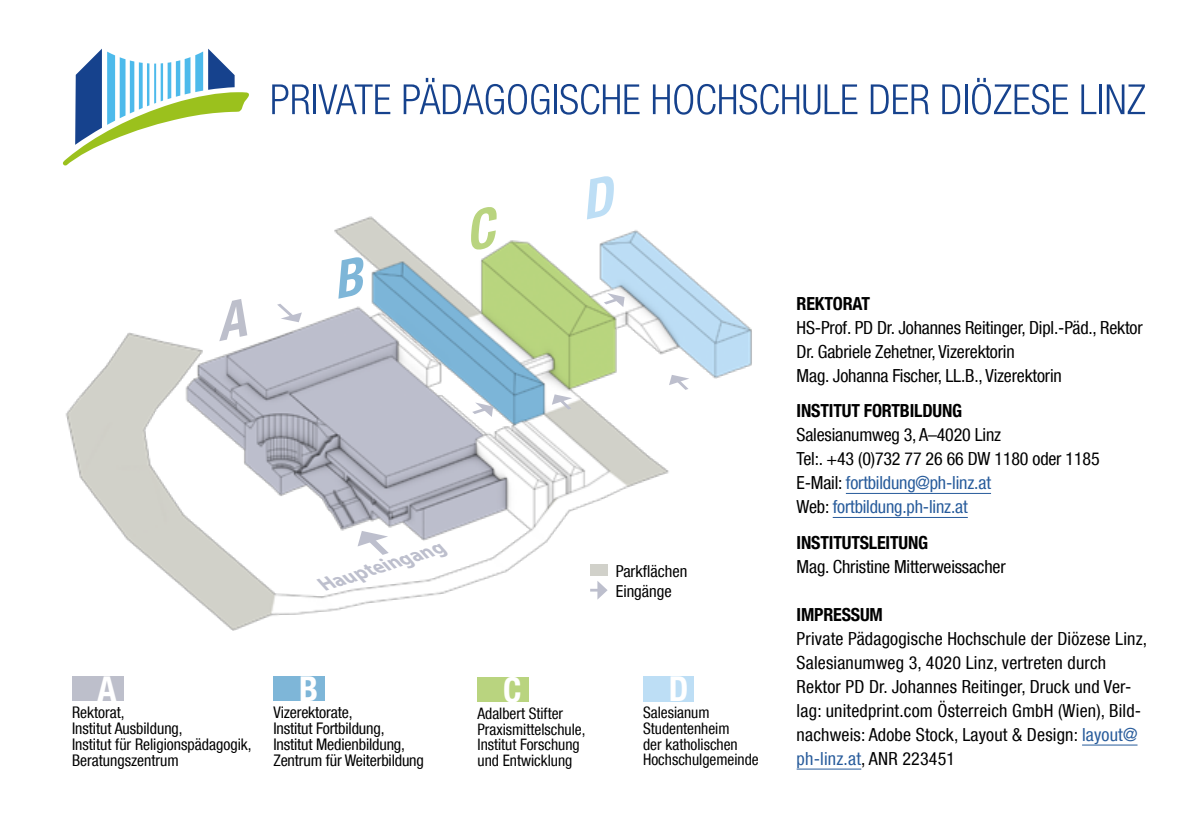
<style>
.page{position:relative;width:1191px;height:840px;background:#fff}
.page>*{position:absolute;margin:0;border:0;box-sizing:border-box;transform-origin:0 0}
.t1{font:700 condensed 34.2px "Helvetica Neue LT Com";color:#fff}
.t2{font:italic 700 20px "Myriad Pro";color:#bdbfcd}
.t3{font:condensed 18px/24px "Helvetica Neue LT Com";letter-spacing:-.01em;color:#000}
.t4{font:condensed 18px/24px "Helvetica Neue LT Com";letter-spacing:.01em;color:#000}
.t5{font:700 condensed 18px "Helvetica Neue LT Com";letter-spacing:-.01em;color:#000}
.t6{font:condensed 16.4px/20px "Helvetica Neue LT Com";color:#000}
.t7{font:condensed 16px/16px "Helvetica Neue LT Com";letter-spacing:-.01em;color:#000}
.t8{font:condensed 15.8px/15.8px "Helvetica Neue LT Com";color:#000}
.s1{color:#275b9b}
</style>
<div class="page">
<img style="left:65px;top:216px;width:687px;height:414px">
<svg style="left:468px;top:399px;width:33px;height:18px"></svg>
<svg style="left:544px;top:391px;width:31px;height:20px"></svg>
<svg style="left:346px;top:525px;width:50px;height:34px"></svg>
<svg style="left:661px;top:371px;width:31px;height:21px"></svg>
<svg style="left:273px;top:301px;width:36px;height:24px"></svg>
<svg style="left:590px;top:580px;width:17px;height:19px"></svg>
<svg style="left:600px;top:290px;width:32px;height:17px"></svg>
<div style="left:590px;top:563px;width:17px;height:12px;background:#d1d1ca"></div>
<div style="left:72px;top:676px;width:51px;height:24px;background:#bdbfcb"></div>
<div style="left:273px;top:676px;width:51px;height:24px;background:#7eb6d8"></div>
<div style="left:477px;top:677px;width:51px;height:24px;background:#b9d47f"></div>
<div style="left:643px;top:676px;width:50px;height:25px;background:#bddef5"></div>
<hr style="left:846px;top:493px;width:145px;height:1px;background:#275b9b">
<hr style="left:832px;top:517px;width:135px;height:1px;background:#275b9b">
<hr style="left:1082px;top:744px;width:55px;height:1px;background:#275b9b">
<hr style="left:796px;top:768px;width:65px;height:1px;background:#275b9b">
<svg style="left:63px;top:49px;width:186px;height:117px"></svg>
<svg style="left:272px;top:84px;width:38px;height:30px"></svg>
<hr style="left:313px;top:84px;width:3px;height:30px;background:#16428d">
<svg style="left:318px;top:84px;width:72px;height:30px"></svg>
<svg style="left:404px;top:78px;width:145px;height:37px"></svg>
<hr style="left:554px;top:84px;width:2px;height:30px;background:#16428d">
<svg style="left:560px;top:84px;width:79px;height:31px"></svg>
<svg style="left:653px;top:84px;width:204px;height:31px"></svg>
<svg style="left:870px;top:84px;width:59px;height:30px"></svg>
<svg style="left:942px;top:84px;width:18px;height:30px"></svg>
<hr style="left:964px;top:84px;width:3px;height:30px;background:#16428d">
<svg style="left:972px;top:78px;width:96px;height:37px"></svg>
<svg style="left:1081px;top:84px;width:15px;height:30px"></svg>
<hr style="left:1099px;top:84px;width:3px;height:30px;background:#16428d">
<svg style="left:1106px;top:84px;width:39px;height:30px"></svg>
<svg style="left:219px;top:297px;width:32px;height:44px"></svg>
<svg style="left:338px;top:255px;width:27px;height:43px"></svg>
<svg style="left:587px;top:216px;width:28px;height:3px"></svg>
<svg style="left:469px;top:216px;width:29px;height:36px"></svg>
<p class="t2" style="left:319px;top:572px;width:131px;rotate:-18deg">Haupteingang</p>
<h1 class="t1" style="left:98px;top:667px;width:21px">A</h1>
<p class="t7" style="left:72px;top:704px;width:181px">Rektorat,<br>Institut Ausbildung,<br>Institut für Religionspädagogik,<br>Beratungszentrum</p>
<h1 class="t1" style="left:299px;top:667px;width:21px">B</h1>
<p class="t7" style="left:273px;top:704px;width:152px">Vizerektorate,<br>Institut Fortbildung,<br>Institut Medienbildung,<br>Zentrum für Weiterbildung</p>
<h1 class="t1" style="left:503px;top:668px;width:20px">C</h1>
<p class="t8" style="left:477px;top:704px;width:109px">Adalbert Stifter<br>Praxismittelschule,<br>Institut Forschung und Entwicklung</p>
<p class="t6" style="left:616px;top:560px;width:73px">Parkflächen<br>Eingänge</p>
<h1 class="t1" style="left:668px;top:667px;width:21px">D</h1>
<p class="t8" style="left:643px;top:703px;width:117px">Salesianum<br>Studentenheim<br>der katholischen<br>Hochschulgemeinde</p>
<p class="t5" style="left:796px;top:292px;width:75px">REKTORAT</p>
<p class="t3" style="left:796px;top:315px;width:347px">HS-Prof. PD Dr. Johannes Reitinger, Dipl.-Päd., Rektor<br>Dr. Gabriele Zehetner, Vizerektorin<br>Mag. Johanna Fischer, LL.B., Vizerektorin</p>
<p class="t5" style="left:796px;top:400px;width:167px">INSTITUT FORTBILDUNG</p>
<p class="t3" style="left:796px;top:422px;width:304px">Salesianumweg 3, A–4020 Linz<br>Tel:. +43 (0)732 77 26 66 DW 1180 oder 1185<br>E-Mail: <span class="s1">fortbildung@ph-linz.at<br></span>Web: <span class="s1">fortbildung.ph-linz.at</span></p>
<p class="t5" style="left:796px;top:531px;width:133px">INSTITUTSLEITUNG</p>
<p class="t3" style="left:796px;top:554px;width:211px">Mag. Christine Mitterweissacher</p>
<p class="t5" style="left:796px;top:603px;width:88px">IMPRESSUM</p>
<p class="t4" style="left:796px;top:626px;width:352px">Private Pädagogische Hochschule der Diözese Linz, Salesianumweg 3, 4020 Linz, vertreten durch Rektor PD Dr. Johannes Reitinger, Druck und Ver&shy;lag: unitedprint.com Österreich GmbH (Wien), Bild&shy;nachweis: Adobe Stock, Layout &amp; Design: <span class="s1">layout@ ph-linz.at</span>, ANR 223451</p>
</div>
